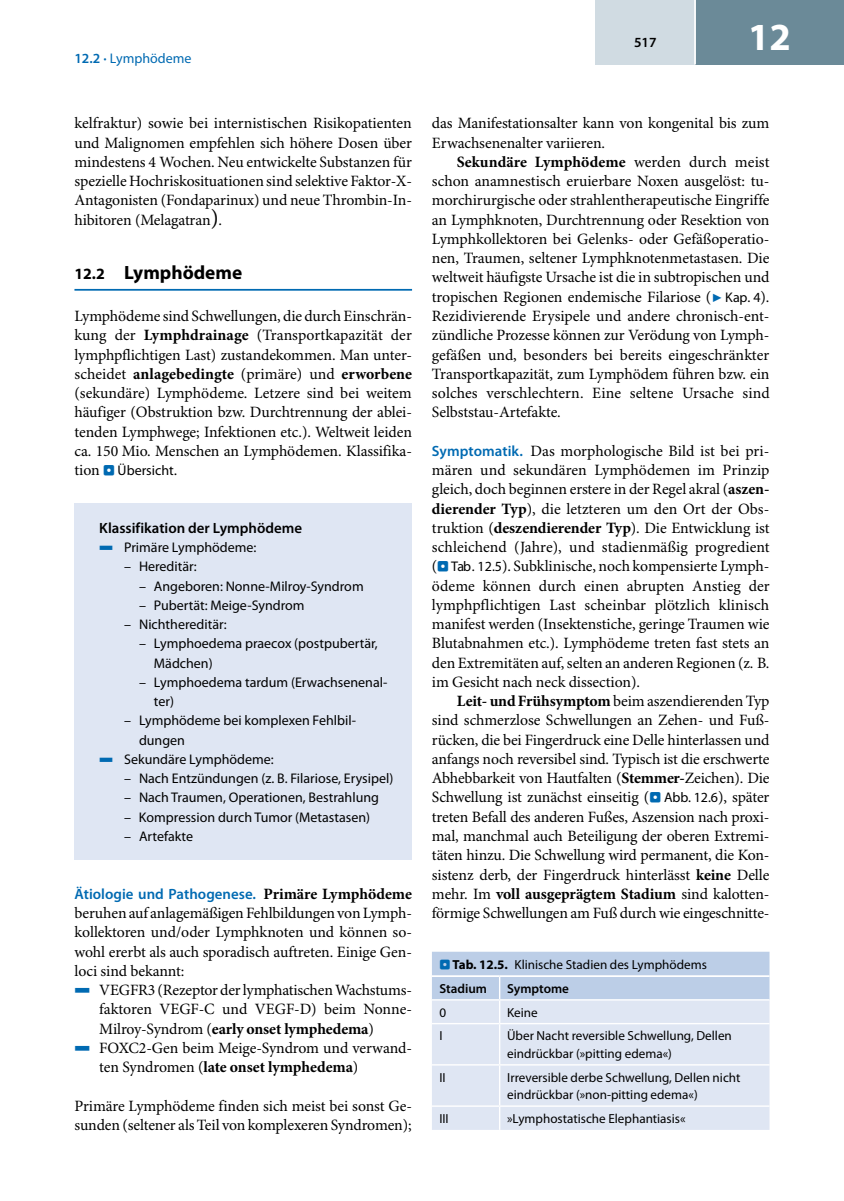
<style>
.page{position:relative;width:844px;height:1201px;background:#fff}
.page>*{position:absolute;margin:0;border:0;box-sizing:border-box;transform-origin:0 0}
.t1{font:700 38.5px "Myriad Pro";color:#fff}
.t2{font:700 19.25px "Myriad Pro";color:#000}
.t3{font:15.75px/19.2px "Minion Pro";letter-spacing:-.01em;color:#000;text-align:justify}
.t4{font:700 15.75px "Minion Pro";letter-spacing:-.01em;color:#000}
.t5{font:600 14.88px "Myriad Pro";color:#006ab2}
.t6{font:600 14.88px "Myriad Pro";color:#000}
.t7{font:14px/19.2px "Myriad Pro";color:#000}
.t8{font:14px "Myriad Pro";color:#006ab2}
.t9{font:600 14px "Myriad Pro";color:#000}
.t10{font:13.12px/17.5px "Myriad Pro";color:#000}
.t11{font:600 13.12px "Myriad Pro";color:#000}
.s1{font-weight:600}
.s2{font-size:22.75px}
.s3{font-size:15.75px}
.s4{font-weight:700}
.s5{font-family:"Minion Pro";font-size:15.75px}
.s6{font-family:"Blik Buttons";color:#006ab2}
.s7{font-family:"Minion Pro";font-weight:700;font-size:15.75px;color:#000}
.s8{font-weight:400}
.s9{font-family:"Blik Buttons";font-size:14px;color:#006ab2}
.s10{font-family:"Myriad Pro";font-size:14px}
.s11{font-family:"Myriad Pro";font-weight:600;font-size:14.88px;color:#006ab2}
</style>
<div class="page">
<div style="left:694px;top:0;width:149px;height:64px;background:#6b8a98"></div>
<div style="left:595px;top:0;width:99px;height:64px;background:#d0dbe2"></div>
<hr style="left:694px;top:0;width:1px;height:64px;background:#fff">
<div style="left:74px;top:503px;width:338px;height:357px;background:#dfe6f3"></div>
<hr style="left:74px;top:289px;width:338px;height:2px;background:#006ab2">
<div style="left:432px;top:1024px;width:337px;height:105px;background:#dfe6f3"></div>
<svg style="left:432px;top:951px;width:337px;height:71px;background:#c9d7eb"></svg>
<hr style="left:499px;top:1024px;width:1px;height:40px;background:#fff">
<hr style="left:432px;top:1064px;width:67px;height:1px;background:#fff">
<hr style="left:499px;top:1064px;width:270px;height:1px;background:#fff">
<hr style="left:499px;top:1065px;width:1px;height:40px;background:#fff">
<hr style="left:432px;top:1105px;width:67px;height:1px;background:#fff">
<hr style="left:499px;top:1105px;width:270px;height:1px;background:#fff">
<svg style="left:499px;top:1106px;width:1px;height:23px"></svg>
<hr style="left:432px;top:975px;width:67px;height:2px;background:#fff">
<hr style="left:499px;top:975px;width:270px;height:2px;background:#fff">
<p class="t8" style="left:74px;top:50px;width:119px"><span class="s1">12.2 ·</span> Lymphödeme</p>
<p class="t9" style="left:634px;top:35px;width:24px">517</p>
<h1 class="t1" style="left:748px;top:16px;width:44px">12</h1>
<p class="t3" style="left:74px;top:114px;width:339px">kelfraktur) sowie bei internistischen Risikopatienten und Malignomen empfehlen sich höhere Dosen über mindestens 4 Wochen. Neu entwickelte Substanzen für spezielle Hochriskosituationen sind selektive Faktor-X-Antagonisten (Fondaparinux) und neue Thrombin-In&shy;hibitoren (Melagatran<span class="s2">)</span>.</p>
<p class="t2" style="left:74px;top:262px;width:169px"><span class="s3">12.2</span> Lymphödeme</p>
<p class="t3" style="left:74px;top:307px;width:339px">Lymphödeme sind Schwellungen, die durch Einschrän&shy;kung der <span class="s4">Lymphdrainage</span> (Transportkapazität der lymphpflichtigen Last) zustandekommen. Man unter&shy;scheidet <span class="s4">anlagebedingte</span> (primäre) und <span class="s4">erworbene </span>(sekundäre) Lymphödeme. Letzere sind bei weitem häufiger (Obstruktion bzw. Durchtrennung der ablei&shy;tenden Lymphwege; Infektionen etc.). Weltweit leiden ca. 150 Mio. Menschen an Lymphödemen. Klassifika-</p>
<p class="t7" style="left:74px;top:461px;width:104px"><span class="s5">tion</span> <span class="s6">.</span> Übersicht<span class="s5">.</span></p>
<p class="t6" style="left:99px;top:519px;width:204px">Klassifikation der Lymphödeme</p>
<p class="t7" style="left:99px;top:538px;width:159px"><span class="s6">4</span> Primäre Lymphödeme:</p>
<p class="t7" style="left:124px;top:557px;width:74px">– Hereditär:</p>
<p class="t7" style="left:139px;top:576px;width:226px">– Angeboren: Nonne-Milroy-Syndrom</p>
<p class="t7" style="left:139px;top:596px;width:167px">– Pubertät: Meige-Syndrom</p>
<p class="t7" style="left:124px;top:615px;width:104px">– Nichthereditär:</p>
<p class="t7" style="left:154px;top:634px;width:225px;text-indent:-15px">– Lymphoedema praecox (postpubertär,<br>Mädchen)</p>
<p class="t7" style="left:154px;top:673px;width:235px;text-indent:-15px">– Lymphoedema tardum (Erwachsenenal&shy;ter)</p>
<p class="t7" style="left:124px;top:711px;width:233px">– Lymphödeme bei komplexen Fehlbil-</p>
<p class="t7" style="left:139px;top:730px;width:47px">dungen</p>
<p class="t7" style="left:99px;top:750px;width:176px"><span class="s6">4</span> Sekundäre Lymphödeme:</p>
<p class="t7" style="left:124px;top:769px;width:271px">– Nach Entzündungen (z. B. Filariose, Erysipel)</p>
<p class="t7" style="left:124px;top:788px;width:256px">– Nach Traumen, Operationen, Bestrahlung</p>
<p class="t7" style="left:124px;top:807px;width:247px">– Kompression durch Tumor (Metastasen)</p>
<p class="t7" style="left:124px;top:827px;width:70px">– Artefakte</p>
<p class="t5" style="left:74px;top:885px;width:339px">Ätiologie und Pathogenese. <span class="s7">Primäre Lymphödeme</span></p>
<p class="t3" style="left:74px;top:904px;width:339px">beruhen auf anlagemäßigen Fehlbildungen von Lymph-</p>
<p class="t3" style="left:74px;top:923px;width:339px">kollektoren und/oder Lymphknoten und können so-</p>
<p class="t3" style="left:74px;top:942px;width:339px">wohl ererbt als auch sporadisch auftreten. Einige Gen-</p>
<p class="t3" style="left:74px;top:961px;width:111px">loci sind bekannt:</p>
<p class="t3" style="left:74px;top:981px;width:339px"><span class="s6">4</span> VEGFR3 (Rezeptor der lymphatischen Wachstums-</p>
<p class="t3" style="left:99px;top:1000px;width:314px">faktoren VEGF-C und VEGF-D) beim Nonne-</p>
<p class="t4" style="left:99px;top:1019px;width:276px"><span class="s8">Milroy-Syndrom (</span>early onset lymphedema<span class="s8">)</span></p>
<p class="t3" style="left:74px;top:1038px;width:339px"><span class="s6">4</span> FOXC2-Gen beim Meige-Syndrom und verwand-</p>
<p class="t4" style="left:99px;top:1057px;width:260px"><span class="s8">ten Syndromen (</span>late onset lymphedema<span class="s8">)</span></p>
<p class="t3" style="left:74px;top:1096px;width:339px">Primäre Lymphödeme finden sich meist bei sonst Ge&shy;sunden (seltener als Teil von komplexeren Syndromen);</p>
<p class="t3" style="left:432px;top:114px;width:339px">das Manifestationsalter kann von kongenital bis zum<br>Erwachsenenalter variieren.</p>
<p class="t3" style="left:432px;top:153px;width:339px;text-indent:25px"><span class="s4">Sekundäre Lymphödeme</span> werden durch meist schon anamnestisch eruierbare Noxen ausgelöst: tu&shy;morchirurgische oder strahlentherapeutische Eingriffe an Lymphknoten, Durchtrennung oder Resektion von Lymphkollektoren bei Gelenks- oder Gefäßoperatio&shy;nen, Traumen, seltener Lymphknotenmetastasen. Die weltweit häufigste Ursache ist die in subtropischen und tropischen Regionen endemische Filariose (<span class="s9">7</span> <span class="s10">Kap. 4</span>).<br>Rezidivierende Erysipele und andere chronisch-ent&shy;zündliche Prozesse können zur Verödung von Lymph&shy;gefäßen und, besonders bei bereits eingeschränkter Transportkapazität, zum Lymphödem führen bzw. ein solches verschlechtern. Eine seltene Ursache sind Selbststau-Artefakte.</p>
<p class="t3" style="left:432px;top:442px;width:339px"><span class="s11">Symptomatik.</span> Das morphologische Bild ist bei pri&shy;mären und sekundären Lymphödemen im Prinzip gleich, doch beginnen erstere in der Regel akral (<span class="s4">aszen&shy;dierender Typ</span>), die letzteren um den Ort der Obs&shy;truktion (<span class="s4">deszendierender Typ</span>). Die Entwicklung ist schleichend (Jahre), und stadienmäßig progredient (<span class="s9">.</span> <span class="s10">Tab. 12.5</span>). Subklinische, noch kompensierte Lymph&shy;ödeme können durch einen abrupten Anstieg der lymphpflichtigen Last scheinbar plötzlich klinisch manifest werden (Insektenstiche, geringe Traumen wie Blutabnahmen etc.). Lymphödeme treten fast stets an den Extremitäten auf, selten an anderen Regionen (z. B. im Gesicht nach neck dissection).</p>
<p class="t3" style="left:432px;top:692px;width:339px;text-indent:25px"><span class="s4">Leit- und Frühsymptom</span> beim aszendierenden Typ sind schmerzlose Schwellungen an Zehen- und Fuß&shy;rücken, die bei Fingerdruck eine Delle hinterlassen und anfangs noch reversibel sind. Typisch ist die erschwerte Abhebbarkeit von Hautfalten (<span class="s4">Stemmer-</span>Zeichen). Die Schwellung ist zunächst einseitig (<span class="s9">.</span> <span class="s10">Abb. 12.6</span>), später treten Befall des anderen Fußes, Aszension nach proxi&shy;mal, manchmal auch Beteiligung der oberen Extremi&shy;täten hinzu. Die Schwellung wird permanent, die Kon&shy;sistenz derb, der Fingerdruck hinterlässt <span class="s4">keine</span> Delle mehr. Im <span class="s4">voll ausgeprägtem Stadium</span> sind kalotten&shy;förmige Schwellungen am Fuß durch wie eingeschnitte-</p>
<p class="t10" style="left:439px;top:953px;width:269px;line-height:23.8px"><span class="s6">.</span> <span class="s4">Tab. 12.5.</span> Klinische Stadien des Lymphödems<br><span class="s1">Stadium</span></p>
<p class="t11" style="left:507px;top:981px;width:63px">Symptome</p>
<p class="t10" style="left:439px;top:1003px;width:8px">0</p>
<p class="t10" style="left:507px;top:1003px;width:32px">Keine</p>
<p class="t10" style="left:439px;top:1027px;width:5px">I</p>
<p class="t10" style="left:507px;top:1027px;width:226px">Über Nacht reversible Schwellung, Dellen eindrückbar (»pitting edema«)</p>
<p class="t10" style="left:439px;top:1068px;width:8px">II</p>
<p class="t10" style="left:507px;top:1068px;width:235px">Irreversible derbe Schwellung, Dellen nicht eindrückbar (»non-pitting edema«)</p>
<p class="t10" style="left:439px;top:1110px;width:11px">III</p>
<p class="t10" style="left:507px;top:1110px;width:180px">»Lymphostatische Elephantiasis«</p>
</div>
